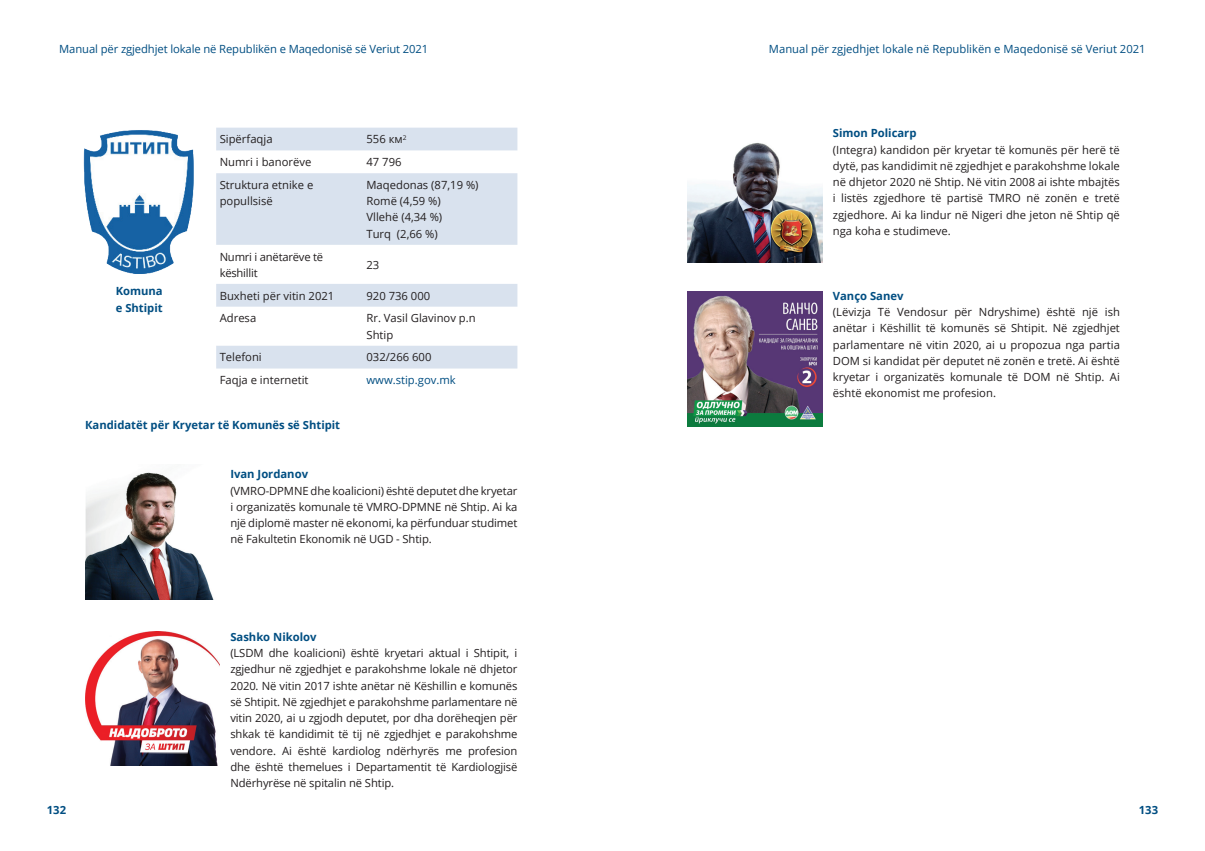
<style>
.page{position:relative;width:1205px;height:851px;background:#fff}
.page>*{position:absolute;margin:0;border:0;box-sizing:border-box;transform-origin:0 0}
.t1{font:11.25px/16.2px "Open Sans";color:#231f20;text-align:justify}
.t2{font:11.25px "Open Sans";color:#004e82}
.t3{font:700 11.25px/16.2px "Open Sans";color:#004e82}
.t4{font:11.25px/16.2px "Open Sans";letter-spacing:-.02em;color:#231f20}
</style>
<div class="page">
<div style="left:216px;top:128px;width:301px;height:22px;background:#d9e2ee"></div>
<svg style="left:216px;top:173px;width:301px;height:195px;fill:#d9e2ee"></svg>
<img style="left:83px;top:130px;width:111px;height:144px">
<img style="left:85px;top:472px;width:128px;height:127px">
<img style="left:85px;top:631px;width:135px;height:134px">
<img style="left:687px;top:142px;width:135px;height:120px">
<img style="left:687px;top:292px;width:135px;height:134px">
<p class="t2" style="left:59px;top:41px;width:370px">Manual për zgjedhjet lokale në Republikën e Maqedonisë së Veriut 2021</p>
<p class="t2" style="left:769px;top:41px;width:378px">Manual për zgjedhjet lokale në Republikën e Maqedonisë së Veriut 2021</p>
<p class="t1" style="left:220px;top:131px;width:54px">Sipërfaqja</p>
<p class="t1" style="left:366px;top:131px;width:42px">556 км<sup>2</sup></p>
<p class="t1" style="left:220px;top:154px;width:93px">Numri i banorëve</p>
<p class="t1" style="left:366px;top:154px;width:37px">47 796</p>
<p class="t1" style="left:220px;top:176px;width:95px">Struktura etnike e popullsisë</p>
<p class="t1" style="left:366px;top:176px;width:114px;text-align:left">Мaqedonas (87,19 %)<br>Romë (4,59 %)<br>Vllehë (4,34 %)<br>Turq (2,66 %)</p>
<p class="t4" style="left:220px;top:248px;width:105px">Numri i anëtarëve të këshillit</p>
<p class="t1" style="left:366px;top:256px;width:14px">23</p>
<p class="t1" style="left:220px;top:287px;width:116px">Buxheti për vitin 2021</p>
<p class="t1" style="left:366px;top:287px;width:65px">920 736 000</p>
<p class="t1" style="left:220px;top:310px;width:38px">Adresa</p>
<p class="t1" style="left:366px;top:310px;width:111px">Rr. Vasil Glavinov p.n<br>Shtip</p>
<p class="t1" style="left:220px;top:349px;width:44px">Telefoni</p>
<p class="t1" style="left:366px;top:349px;width:66px">032/266 600</p>
<p class="t1" style="left:220px;top:371px;width:90px">Faqja e internetit</p>
<p class="t2" style="left:366px;top:372px;width:91px">www.stip.gov.mk</p>
<p class="t3" style="left:85px;top:417px;width:257px">Кandidatët për Kryetar të Komunës së Shtipit</p>
<p class="t3" style="left:230px;top:465px;width:79px">Ivan Jordanov</p>
<p class="t1" style="left:230px;top:482px;width:289px">(VMRO-DPMNE dhe koalicioni) është deputet dhe kryetar i organizatës komunale të VMRO-DPMNE në Shtip. Ai ka një diplomë master në ekonomi, ka përfunduar studimet në Fakultetin Ekonomik në UGD - Shtip.</p>
<p class="t3" style="left:116px;top:283px;width:49px">Komuna e Shtipit</p>
<p class="t3" style="left:230px;top:628px;width:88px">Sashko N ikolov</p>
<p class="t1" style="left:230px;top:644px;width:289px">(LSDM dhe koalicioni) është kryetari aktual i Shtipit, i zgjedhur në zgjedhjet e parakohshme lokale në dhjetor 2020. Në vitin 2017 ishte anëtar në Këshillin e komunës së Shtipit. Në zgjedhjet e parakohshme parlamentare në vitin 2020, ai u zgjodh deputet, por dha dorëheqjen për shkak të kandidimit të tij në zgjedhjet e parakohshme vendore. Ai është kardiolog ndërhyrës me profesion dhe është themelues i Departamentit të Kardiologjisë Ndërhyrëse në spitalin në Shtip.</p>
<p class="t3" style="left:833px;top:125px;width:85px">Simon Policarp</p>
<p class="t1" style="left:833px;top:141px;width:289px">(Integra) kandidon për kryetar të komunës për herë të dytë, pas kandidimit në zgjedhjet e parakohshme lokale në dhjetor 2020 në Shtip. Në vitin 2008 ai ishte mbajtës i listës zgjedhore të partisë TMRO në zonën e tretë zgjedhore. Ai ka lindur në Nigeri dhe jeton në Shtip që nga koha e studimeve.</p>
<p class="t3" style="left:833px;top:287px;width:72px">Vanço Sanev</p>
<p class="t1" style="left:833px;top:303px;width:289px">(Lëvizja Të Vendosur për Ndryshime) është një ish anëtar i Këshillit të komunës së Shtipit. Në zgjedhjet parlamentare në vitin 2020, ai u propozua nga partia DOM si kandidat për deputet në zonën e tretë. Ai është kryetar i organizatës komunale të DOM në Shtip. Ai është ekonomist me profesion.</p>
<p class="t3" style="left:47px;top:801px;width:21px">132</p>
<p class="t3" style="left:1139px;top:801px;width:21px">133</p>
</div>
